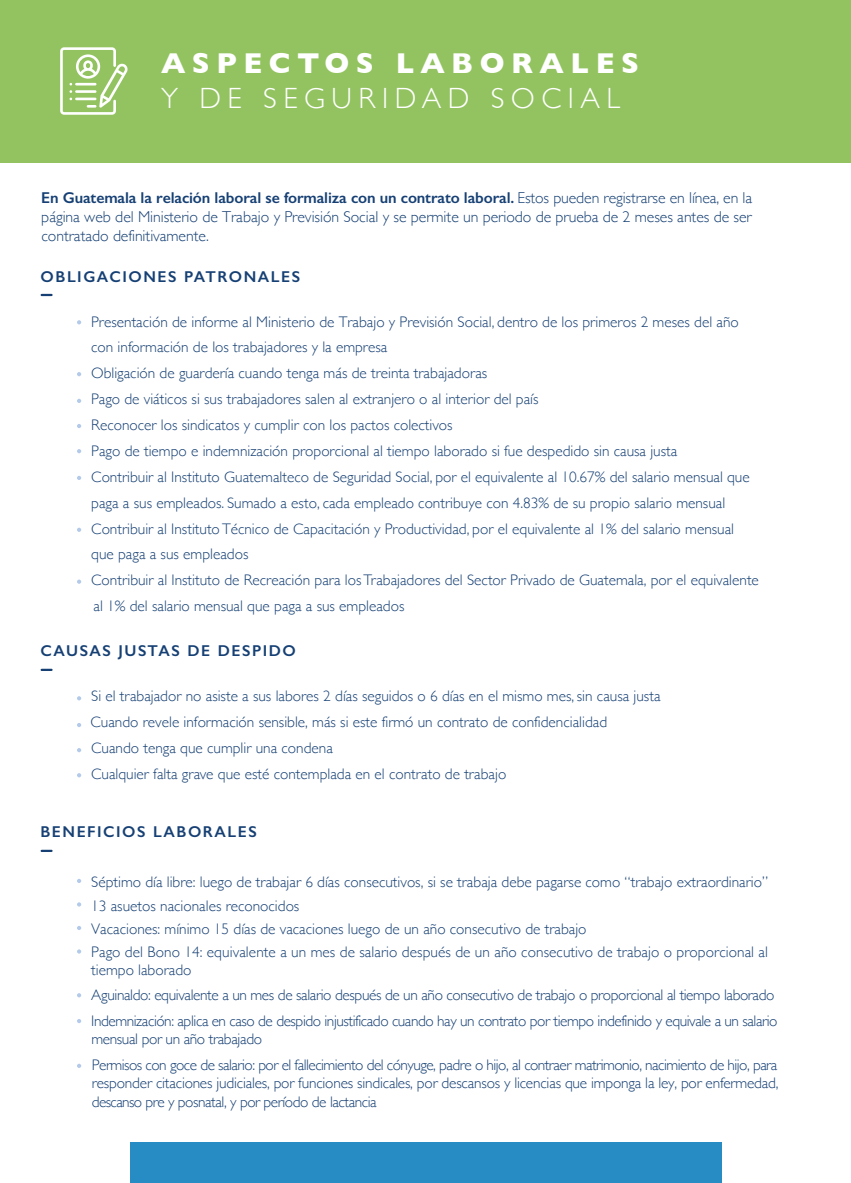
<style>
.page{position:relative;width:851px;height:1183px;background:#fff}
.page>*{position:absolute;margin:0;border:0;box-sizing:border-box;transform-origin:0 0}
.t1{font:300 29.25px "Gill Sans";letter-spacing:.225em;color:#fff}
.t2{font:700 29.25px "Gill Sans";letter-spacing:.225em;color:#fff}
.t3{font:300 15.75px/18.9px "Gill Sans";letter-spacing:-.005em;color:#164074;text-align:justify}
.t4{font:600 15.75px "Gill Sans";letter-spacing:.095em;color:#164074}
.t5{font:300 15.3px/25.9px "Gill Sans";color:#164074}
.t6{font:300 15.3px/25.2px "Gill Sans";letter-spacing:-.025em;color:#164074}
.t7{font:300 15.3px/25.9px "Gill Sans";letter-spacing:-.035em;color:#164074}
.s1{font-weight:600}
</style>
<div class="page">
<div style="left:130px;top:1142px;width:591px;height:41px;background:#268cc3"></div>
<svg style="left:42px;top:294px;width:10px;height:2px"></svg>
<svg style="left:42px;top:669px;width:10px;height:2px"></svg>
<svg style="left:42px;top:849px;width:10px;height:3px"></svg>
<svg style="left:77px;top:320px;width:4px;height:4px"></svg>
<svg style="left:77px;top:372px;width:4px;height:4px"></svg>
<svg style="left:77px;top:399px;width:4px;height:4px"></svg>
<svg style="left:77px;top:424px;width:4px;height:4px"></svg>
<svg style="left:77px;top:449px;width:4px;height:4px"></svg>
<svg style="left:77px;top:476px;width:4px;height:4px"></svg>
<svg style="left:77px;top:528px;width:4px;height:4px"></svg>
<svg style="left:77px;top:579px;width:4px;height:5px"></svg>
<svg style="left:77px;top:696px;width:4px;height:4px"></svg>
<svg style="left:77px;top:879px;width:4px;height:4px"></svg>
<svg style="left:77px;top:748px;width:4px;height:4px"></svg>
<svg style="left:77px;top:926px;width:4px;height:4px"></svg>
<svg style="left:77px;top:723px;width:4px;height:4px"></svg>
<svg style="left:77px;top:902px;width:4px;height:4px"></svg>
<svg style="left:77px;top:773px;width:4px;height:4px"></svg>
<svg style="left:77px;top:949px;width:4px;height:4px"></svg>
<svg style="left:77px;top:993px;width:4px;height:4px"></svg>
<svg style="left:77px;top:1019px;width:4px;height:4px"></svg>
<svg style="left:77px;top:1063px;width:4px;height:5px"></svg>
<div style="left:0;top:0;width:850px;height:162px;background:#93c360"></div>
<svg style="left:60px;top:47px;width:68px;height:68px"></svg>
<h1 class="t2" style="left:161px;top:40px;width:479px">ASPECTOS LABORALES</h1>
<h1 class="t1" style="left:161px;top:76px;width:460px">Y DE SEGURIDAD SOCIAL</h1>
<p class="t3" style="left:41px;top:188px;width:712px"><span class="s1">En Guatemala la relación laboral se formaliza con un contrato laboral.</span> Estos pueden registrarse en línea, en la página web del Ministerio de Trabajo y Previsión Social y se permite un periodo de prueba de 2 meses antes de ser contratado definitivamente.</p>
<p class="t4" style="left:41px;top:267px;width:261px">OBLIGACIONES PATRONALES</p>
<p class="t5" style="left:91px;top:308px;width:669px">Presentación de informe al Ministerio de Trabajo y Previsión Social, dentro de los primeros 2 meses del año con información de los trabajadores y la empresa<br>Obligación de guardería cuando tenga más de treinta trabajadoras<br>Pago de viáticos si sus trabajadores salen al extranjero o al interior del país<br>Reconocer los sindicatos y cumplir con los pactos colectivos<br>Pago de tiempo e indemnización proporcional al tiempo laborado si fue despedido sin causa justa<br>Contribuir al Instituto Guatemalteco de Seguridad Social, por el equivalente al 10.67% del salario mensual que paga a sus empleados. Sumado a esto, cada empleado contribuye con 4.83% de su propio salario mensual Contribuir al InstitutoTécnico de Capacitación y Productividad, por el equivalente al 1% del salario mensual que paga a sus empleados<br>Contribuir al Instituto de Recreación para losTrabajadores del Sector Privado de Guatemala, por el equivalente al 1% del salario mensual que paga a sus empleados</p>
<p class="t4" style="left:40px;top:641px;width:257px">CAUSAS JUSTAS DE DESPIDO</p>
<p class="t5" style="left:91px;top:682px;width:571px">Si el trabajador no asiste a sus labores 2 días seguidos o 6 días en el mismo mes, sin causa justa</p>
<p class="t5" style="left:91px;top:734px;width:416px">Cuando tenga que cumplir una condena<br>Cualquier falta grave que esté contemplada en el contrato de trabajo</p>
<p class="t5" style="left:91px;top:708px;width:518px">Cuando revele información sensible, más si este firmó un contrato de confidencialidad</p>
<p class="t4" style="left:40px;top:822px;width:218px">BENEFICIOS LABORALES</p>
<p class="t5" style="left:91px;top:869px;width:678px;line-height:23.4px">Séptimo día libre: luego de trabajar 6 días consecutivos, si se trabaja debe pagarse como “trabajo extraordinario” 13 asuetos nacionales reconocidos<br>Vacaciones: mínimo 15 días de vacaciones luego de un año consecutivo de trabajo<br>Pago del Bono 14: equivalente a un mes de salario después de un año consecutivo de trabajo o proporcional al</p>
<p class="t6" style="left:91px;top:957px;width:687px">tiempo laborado<br>Aguinaldo: equivalente a un mes de salario después de un año consecutivo de trabajo o proporcional al tiempo laborado<br>Indemnización: aplica en caso de despido injustificado cuando hay un contrato por tiempo indefinido y equivale a un salario</p>
<p class="t7" style="left:91px;top:1025px;width:687px">mensual por un año trabajado<br>Permisos con goce de salario: por el fallecimiento del cónyuge, padre o hijo, al contraer matrimonio, nacimiento de hijo, para</p>
<p class="t5" style="left:92px;top:1073px;width:688px;line-height:18.4px">responder citaciones judiciales, por funciones sindicales, por descansos y licencias que imponga la ley, por enfermedad, descanso pre y posnatal, y por período de lactancia</p>
</div>
